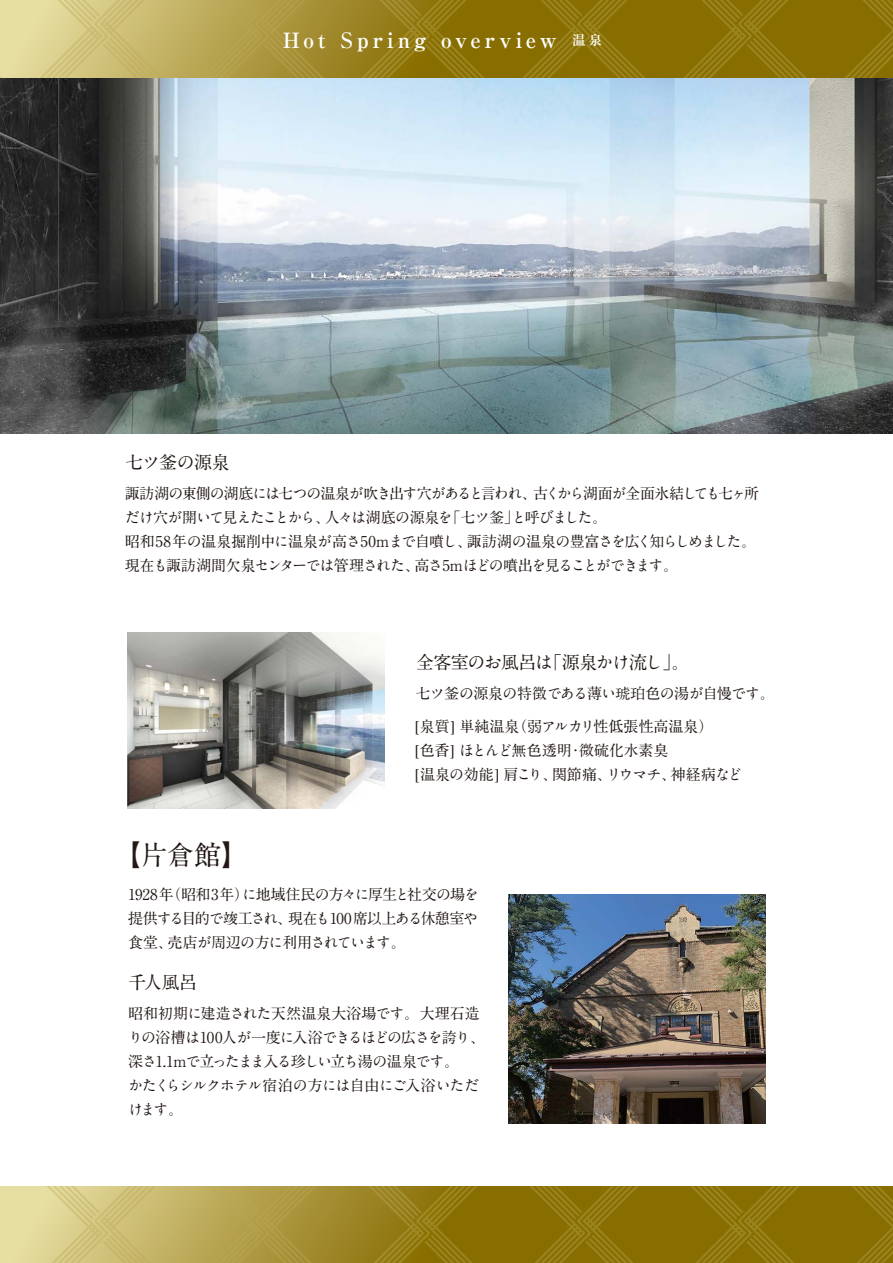
<style>
.page{position:relative;width:893px;height:1263px;background:#fff}
.page>*{position:absolute;margin:0;border:0;box-sizing:border-box;transform-origin:0 0}
.t1{font:700 27px "A1 Mincho Std";color:#221815}
.t2{font:700 21px "Ryumin Pr 6 N";letter-spacing:.175em;color:#fff}
.t3{font:700 18px "A1 Mincho Std";letter-spacing:-.075em;color:#221815}
.t4{font:700 18px "A1 Mincho Std";letter-spacing:-.05em;color:#221815}
.t5{font:700 15px/24px "A1 Mincho Std";letter-spacing:-.06em;color:#221815}
.t6{font:700 15px/24px "A1 Mincho Std";letter-spacing:-.015em;color:#221815}
.t7{font:700 15px "A1 Mincho Std";letter-spacing:-.04em;color:#221815}
.s1{font-size:13.5px}
</style>
<div class="page">
<svg style="left:0;top:1186px;width:893px;height:77px;background:#a28c2d"></svg>
<svg style="left:0;top:0;width:893px;height:79px;background:#a18c2d"></svg>
<img style="left:1px;top:79px;width:892px;height:355px">
<img style="left:128px;top:632px;width:256px;height:177px">
<img style="left:508px;top:895px;width:257px;height:229px">
<h2 class="t2" style="left:283px;top:23px;width:321px">Hot Spring overview <span class="s1">温泉</span></h2>
<p class="t4" style="left:125px;top:447px;width:106px">七ツ釜の源泉</p>
<p class="t5" style="left:125px;top:479px;width:636px">諏訪湖の東側の湖底には七つの温泉が吹き出す穴があると言われ、古くから湖面が全面氷結しても七ヶ所だけ穴が開いて見えたことから、人々は湖底の源泉を「七ツ釜」と呼びました。<br>昭和58年の温泉掘削中に温泉が高さ50mまで自噴し、諏訪湖の温泉の豊富さを広く知らしめました。現在も諏訪湖間欠泉センターでは管理された、高さ5mほどの噴出を見ることができます。</p>
<p class="t3" style="left:416px;top:648px;width:275px">全客室のお風呂は「源泉かけ流し」。</p>
<h1 class="t1" style="left:114px;top:833px;width:136px">【片倉館】</h1>
<p class="t7" style="left:416px;top:681px;width:361px">七ツ釜の源泉の特徴である薄い琥珀色の湯が自慢です。</p>
<p class="t6" style="left:416px;top:712px;width:328px">[泉質] 単純温泉（弱アルカリ性低張性高温泉）<br>[色香] ほとんど無色透明・微硫化水素臭<br>[温泉の効能] 肩こり、関節痛、リウマチ、神経病など</p>
<p class="t5" style="left:128px;top:880px;width:352px;text-align:justify">1928年（昭和3年）に地域住民の方々に厚生と社交の場を提供する目的で竣工され、現在も100 席以上ある休憩室や食堂、売店が周辺の方に利用されています。</p>
<p class="t4" style="left:129px;top:968px;width:70px">千人風呂</p>
<p class="t5" style="left:128px;top:999px;width:359px">昭和初期に建造された天然温泉大浴場です。大理石造りの浴槽は100人が一度に入浴できるほどの広さを誇り、深さ1.1mで立ったまま入る珍しい立ち湯の温泉です。<br>かたくらシルクホテル宿泊の方には自由にご入浴いただけます。</p>
</div>
